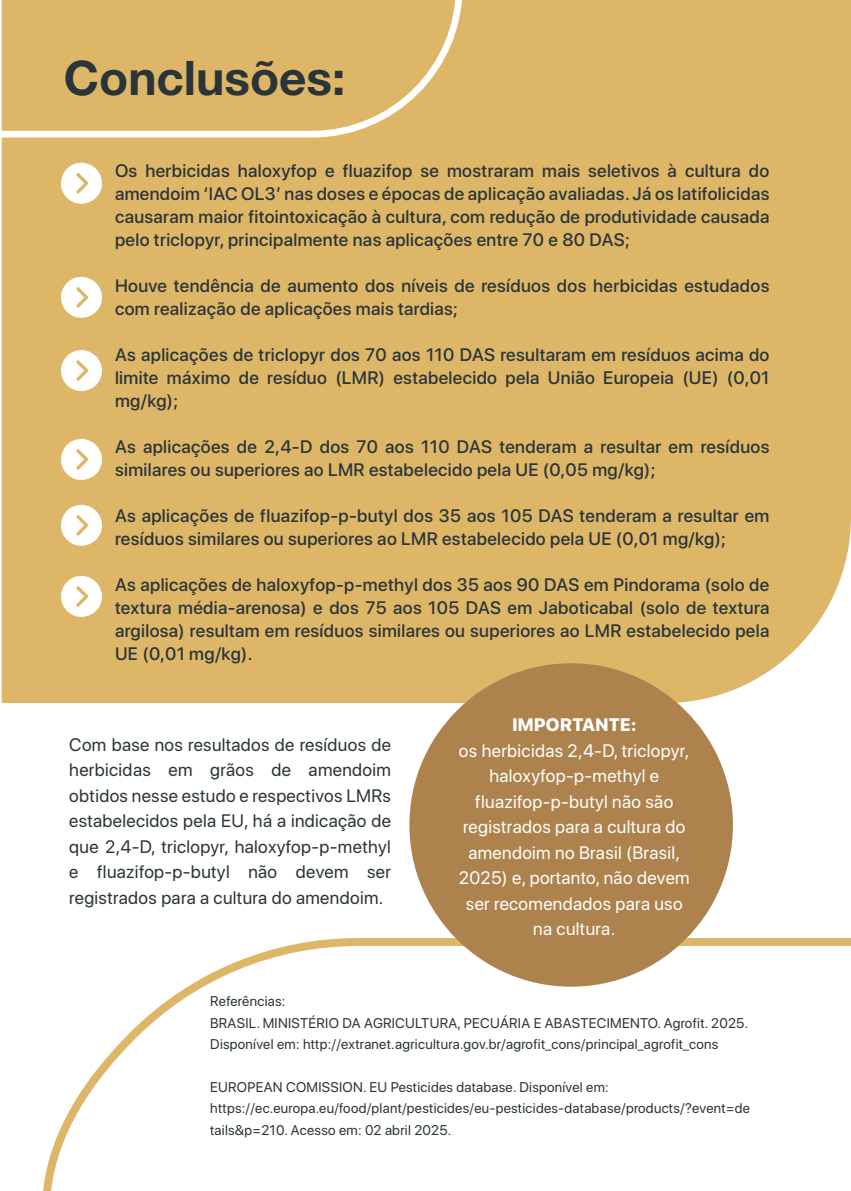
<style>
.page{position:relative;width:851px;height:1191px;background:#fff}
.page>*{position:absolute;margin:0;border:0;box-sizing:border-box;transform-origin:0 0}
.t1{font:700 47.6px "Helvetica Neue LT Std";color:#2a3539}
.t2{font:500 18px/23px "SF Pro Display";letter-spacing:.02em;color:#2a3539;text-align:justify}
.t3{font:18px/25.4px "SF Pro Display";letter-spacing:.02em;color:#2a3539;text-align:justify}
.t4{font:18px/25.4px "SF Pro Display";letter-spacing:.02em;color:#fff;text-align:center}
.t5{font:800 18px "SF Pro Display";letter-spacing:.02em;color:#fff}
.t6{font:14px/21.4px "SF Pro Display";letter-spacing:.02em;color:#2a3539}
</style>
<div class="page">
<div style="left:2px;top:0;width:848px;height:703px;background:#deb667"></div>
<div style="left:1px;top:0;width:465px;height:141px;background:#deb667"></div>
<svg style="left:43px;top:934px;width:807px;height:257px"></svg>
<svg style="left:55px;top:163px;width:47px;height:47px"></svg>
<svg style="left:55px;top:277px;width:47px;height:47px"></svg>
<svg style="left:55px;top:350px;width:47px;height:47px"></svg>
<svg style="left:55px;top:439px;width:47px;height:47px"></svg>
<svg style="left:55px;top:505px;width:47px;height:47px"></svg>
<svg style="left:55px;top:576px;width:47px;height:47px"></svg>
<div style="left:409px;top:663px;width:323px;height:323px;background:#ae824d;border-radius:50%"></div>
<h1 class="t1" style="left:64px;top:49px;width:283px">Conclusões:</h1>
<p class="t2" style="left:115px;top:158px;width:655px">Os herbicidas haloxyfop e fluazifop se mostraram mais seletivos à cultura do amendoim ‘IAC OL3’ nas doses e épocas de aplicação avaliadas. Já os latifolicidas causaram maior fitointoxicação à cultura, com redução de produtividade causada pelo triclopyr, principalmente nas aplicações entre 70 e 80 DAS;</p>
<p class="t2" style="left:115px;top:273px;width:655px">Houve tendência de aumento dos níveis de resíduos dos herbicidas estudados com realização de aplicações mais tardias;</p>
<p class="t2" style="left:115px;top:342px;width:656px">As aplicações de triclopyr dos 70 aos 110 DAS resultaram em resíduos acima do limite máximo de resíduo (LMR) estabelecido pela União Europeia (UE) (0,01 mg/kg);</p>
<p class="t2" style="left:115px;top:434px;width:655px">As aplicações de 2,4-D dos 70 aos 110 DAS tenderam a resultar em resíduos similares ou superiores ao LMR estabelecido pela UE (0,05 mg/kg);</p>
<p class="t2" style="left:115px;top:503px;width:655px">As aplicações de fluazifop-p-butyl dos 35 aos 105 DAS tenderam a resultar em resíduos similares ou superiores ao LMR estabelecido pela UE (0,01 mg/kg);</p>
<p class="t2" style="left:115px;top:572px;width:655px">As aplicações de haloxyfop-p-methyl dos 35 aos 90 DAS em Pindorama (solo de textura média-arenosa) e dos 75 aos 105 DAS em Jaboticabal (solo de textura argilosa) resultam em resíduos similares ou superiores ao LMR estabelecido pela UE (0,01 mg/kg).</p>
<p class="t3" style="left:69px;top:731px;width:323px">Com base nos resultados de resíduos de herbicidas em grãos de amendoim obtidos nesse estudo e respectivos LMRs estabelecidos pela EU, há a indicação de que 2,4-D, triclopyr, haloxyfop-p-methyl e fluazifop-p-butyl não devem ser registrados para a cultura do amendoim.</p>
<p class="t5" style="left:512px;top:712px;width:125px">IMPORTANTE:</p>
<p class="t4" style="left:458px;top:737px;width:232px">os herbicidas 2,4-D, triclopyr, haloxyfop-p-methyl e fluazifop-p-butyl não são registrados para a cultura do amendoim no Brasil (Brasil,<br>2025) e, portanto, não devem ser recomendados para uso na cultura.</p>
<p class="t6" style="left:210px;top:990px;width:539px">Referências:<br>BRASIL. MINISTÉRIO DA AGRICULTURA, PECUÁRIA E ABASTECIMENTO. Agrofit. 2025.<br>Disponível em: http://extranet.agricultura.gov.br/agrofit_cons/principal_agrofit_cons</p>
<p class="t6" style="left:210px;top:1075px;width:541px">EUROPEAN COMISSION. EU Pesticides database. Disponível em: https://ec.europa.eu/food/plant/pesticides/eu-pesticides-database/products/?event=de tails&amp;p=210. Acesso em: 02 abril 2025.</p>
</div>
